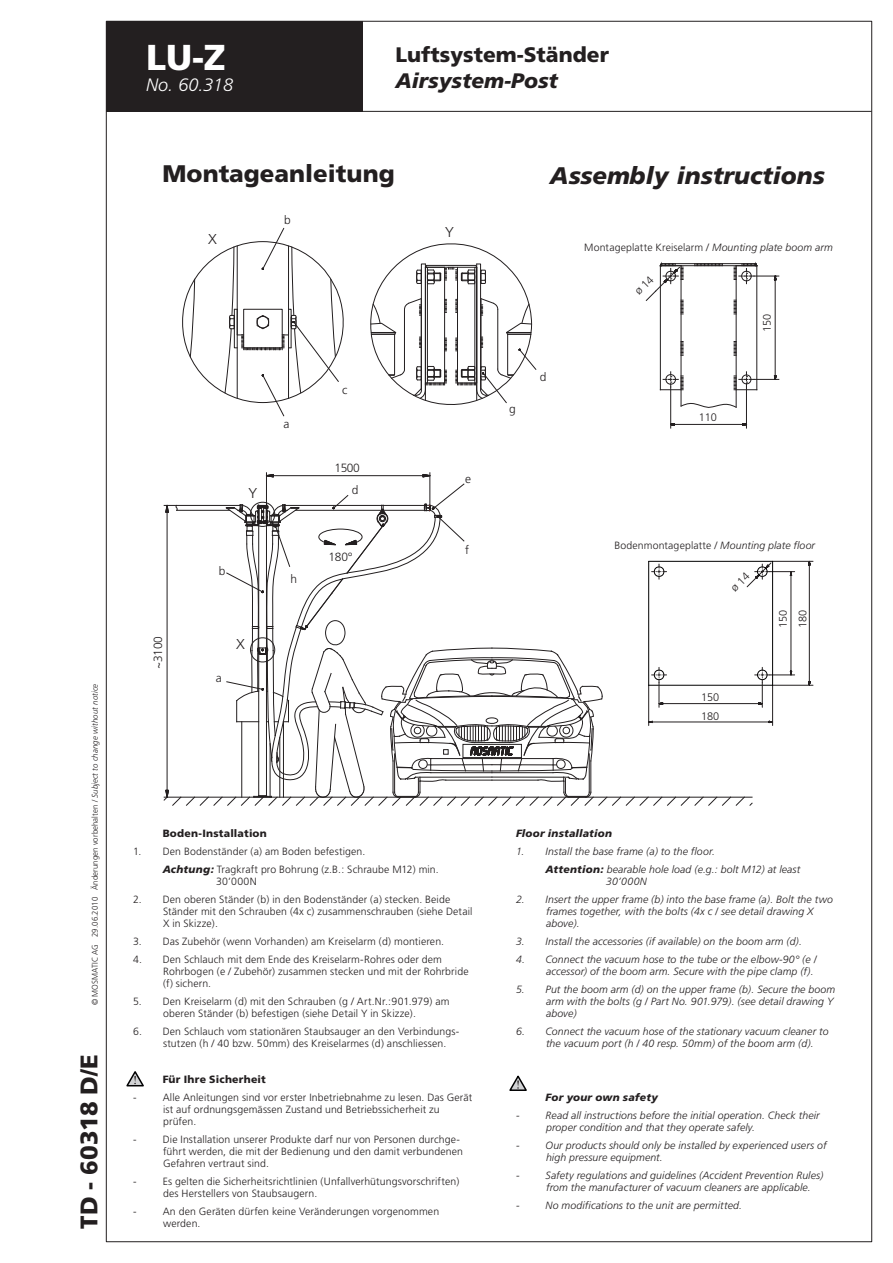
<style>
.page{position:relative;width:893px;height:1263px;background:#fff}
.page>*{position:absolute;margin:0;border:0;box-sizing:border-box;transform-origin:0 0}
.t1{font:900 36px "Frutiger";color:#fff}
.t2{font:900 24px "Frutiger";color:#231f20}
.t3{font:italic 900 24px "Frutiger";color:#231f20}
.t4{font:900 21px "Frutiger";color:#231f20}
.t5{font:italic 900 21px "Frutiger";color:#231f20}
.t6{font:italic 300 18px "Frutiger";letter-spacing:-.005em;color:#fff}
.t7{font:300 14.4px "Frutiger";color:#231f20}
.t8{font:300 12px "Frutiger";letter-spacing:-.015em;color:#231f20}
.t9{font:300 10.95px/19.8px "Frutiger";letter-spacing:-.005em;color:#231f20}
.t10{font:300 10.5px/12px "Frutiger";letter-spacing:.01em;color:#231f20}
.t11{font:italic 300 10.5px/12px "Frutiger";letter-spacing:.01em;color:#231f20}
.t12{font:900 10.5px "Frutiger";letter-spacing:.02em;color:#231f20}
.t13{font:italic 900 10.5px "Frutiger";letter-spacing:.015em;color:#231f20}
.t14{font:300 8.25px "Frutiger";letter-spacing:.015em;color:#231f20;scale:.95 1}
.s1{font-style:italic}
.s2{font-weight:900;font-style:italic}
.s3{font-weight:900}
</style>
<div class="page">
<div style="left:106px;top:21px;width:257px;height:90px;background:#231f20"></div>
<hr style="left:106px;top:111px;width:766px;height:1px;background:#231f20">
<svg style="left:509px;top:1075px;width:18px;height:16px"></svg>
<svg style="left:126px;top:1071px;width:18px;height:16px"></svg>
<svg style="left:370px;top:243px;width:166px;height:162px"></svg>
<svg style="left:182px;top:228px;width:162px;height:188px"></svg>
<hr style="left:273px;top:475px;width:150px;height:1px;background:#231f20">
<hr style="left:430px;top:473px;width:1px;height:32px;background:#231f20">
<svg style="left:267px;top:474px;width:7px;height:3px"></svg>
<svg style="left:422px;top:474px;width:9px;height:3px"></svg>
<hr style="left:266px;top:473px;width:1px;height:32px;background:#231f20">
<svg style="left:680px;top:400px;width:57px;height:8px"></svg>
<hr style="left:736px;top:266px;width:1px;height:141px;background:#231f20">
<hr style="left:756px;top:266px;width:1px;height:124px;background:#231f20">
<hr style="left:681px;top:266px;width:1px;height:140px;background:#231f20">
<hr style="left:660px;top:266px;width:1px;height:124px;background:#231f20">
<svg style="left:681px;top:341px;width:2px;height:15px"></svg>
<svg style="left:734px;top:341px;width:2px;height:15px"></svg>
<svg style="left:734px;top:300px;width:2px;height:15px"></svg>
<svg style="left:694px;top:264px;width:29px;height:1px"></svg>
<hr style="left:661px;top:263px;width:95px;height:1px;background:#231f20">
<hr style="left:681px;top:265px;width:55px;height:1px;background:#231f20">
<hr style="left:775px;top:280px;width:1px;height:96px;background:#231f20">
<hr style="left:674px;top:424px;width:72px;height:1px;background:#231f20">
<hr style="left:670px;top:387px;width:1px;height:41px;background:#231f20">
<hr style="left:746px;top:387px;width:1px;height:41px;background:#231f20">
<svg style="left:734px;top:263px;width:45px;height:21px"></svg>
<svg style="left:734px;top:372px;width:45px;height:18px"></svg>
<svg style="left:660px;top:372px;width:23px;height:18px"></svg>
<svg style="left:164px;top:483px;width:650px;height:323px"></svg>
<svg style="left:645px;top:263px;width:38px;height:52px"></svg>
<p class="t14" style="left:90px;top:1005px;width:339px;rotate:-90deg">© MOSMATIC AG 29.06.2010 Änderungen vorbehalten / <span class="s1">Subject to change without notice</span></p>
<h2 class="t2" style="left:75px;top:1228px;width:175px;rotate:-90deg">TD - 60318 D/E</h2>
<h1 class="t1" style="left:146px;top:35px;width:81px">LU-Z</h1>
<h3 class="t6" style="left:146px;top:75px;width:89px">No. 60.318</h3>
<h3 class="t4" style="left:395px;top:42px;width:215px">Luftsystem-Ständer</h3>
<h3 class="t5" style="left:395px;top:68px;width:164px">Airsystem-Post</h3>
<h2 class="t2" style="left:163px;top:159px;width:234px">Montageanleitung</h2>
<h2 class="t3" style="left:550px;top:162px;width:276px">Assembly instructions</h2>
<h3 class="t7" style="left:208px;top:230px;width:10px">X</h3>
<p class="t8" style="left:284px;top:213px;width:8px">b</p>
<p class="t8" style="left:151px;top:669px;width:35px;rotate:-90deg">~3100</p>
<h3 class="t7" style="left:249px;top:485px;width:10px">Y</h3>
<p class="t8" style="left:283px;top:417px;width:7px">a</p>
<p class="t8" style="left:219px;top:564px;width:8px">b</p>
<p class="t8" style="left:216px;top:671px;width:7px">a</p>
<h3 class="t7" style="left:236px;top:636px;width:10px">X</h3>
<p class="t8" style="left:290px;top:572px;width:8px">h</p>
<p class="t8" style="left:342px;top:383px;width:7px">c</p>
<p class="t8" style="left:334px;top:461px;width:27px">1500</p>
<p class="t8" style="left:352px;top:483px;width:8px">d</p>
<p class="t8" style="left:328px;top:550px;width:26px">180°</p>
<h3 class="t7" style="left:445px;top:223px;width:10px">Y</h3>
<p class="t8" style="left:465px;top:472px;width:7px">e</p>
<p class="t8" style="left:465px;top:543px;width:5px">f</p>
<p class="t8" style="left:509px;top:402px;width:8px">g</p>
<p class="t8" style="left:540px;top:370px;width:8px">d</p>
<p class="t10" style="left:584px;top:242px;width:250px">Montageplatte Kreiselarm / <span class="s1">Mounting plate boom arm</span></p>
<p class="t9" style="left:699px;top:408px;width:20px">110</p>
<p class="t9" style="left:757px;top:332px;width:20px;rotate:-90deg">150</p>
<p class="t10" style="left:614px;top:539px;width:202px">Bodenmontageplatte / <span class="s1">Mounting plate floor</span></p>
<p class="t9" style="left:701px;top:687px;width:20px">150<br>180</p>
<p class="t9" style="left:773px;top:627px;width:19px;rotate:-90deg">150<br>180</p>
<p class="t12" style="left:163px;top:827px;width:106px">Boden-Installation</p>
<p class="t10" style="left:163px;top:843px;width:277px;line-height:18px;text-indent:-30px">1. Den Bodenständer (a) am Boden befestigen.<br><span class="s2">Achtung:</span> Tragkraft pro Bohrung (z.B.: Schraube M12) min.</p>
<p class="t10" style="left:216px;top:876px;width:42px">30’000N</p>
<p class="t10" style="left:163px;top:894px;width:311px;text-indent:-30px">2. Den oberen Ständer (b) in den Bodenständer (a) stecken. Beide<br>Ständer mit den Schrauben (4x c) zusammenschrauben (siehe Detail<br>X in Skizze).</p>
<p class="t10" style="left:133px;top:936px;width:313px">3. Das Zubehör (wenn Vorhanden) am Kreiselarm (d) montieren.</p>
<p class="t10" style="left:163px;top:954px;width:307px;text-indent:-30px">4. Den Schlauch mit dem Ende des Kreiselarm-Rohres oder dem<br>Rohrbogen (e / Zubehör) zusammen stecken und mit der Rohrbride (f) sichern.</p>
<p class="t10" style="left:133px;top:996px;width:318px;text-align:center">5. Den Kreiselarm (d) mit den Schrauben (g / Art.Nr.:901.979) am oberen Ständer (b) befestigen (siehe Detail Y in Skizze).</p>
<p class="t10" style="left:163px;top:1026px;width:298px;text-indent:-30px">6. Den Schlauch vom stationären Staubsauger an den Verbindungs&shy;stutzen (h / 40 bzw. 50mm) des Kreiselarmes (d) anschliessen.</p>
<p class="t12" style="left:163px;top:1073px;width:105px">Für Ihre Sicherheit</p>
<p class="t10" style="left:133px;top:1092px;width:5px">-</p>
<p class="t10" style="left:163px;top:1092px;width:311px">Alle Anleitungen sind vor erster Inbetriebnahme zu lesen. Das Gerät ist auf ordnungsgemässen Zustand und Betriebssicherheit zu prüfen.</p>
<p class="t10" style="left:133px;top:1134px;width:5px">-</p>
<p class="t10" style="left:163px;top:1134px;width:302px">Die Installation unserer Produkte darf nur von Personen durchge&shy;führt werden, die mit der Bedienung und den damit verbundenen<br>Gefahren vertraut sind.</p>
<p class="t10" style="left:133px;top:1176px;width:5px">-</p>
<p class="t10" style="left:163px;top:1176px;width:298px">Es gelten die Sicherheitsrichtlinien (Unfallverhütungsvorschriften) des Herstellers von Staubsaugern.</p>
<p class="t10" style="left:133px;top:1206px;width:5px">-</p>
<p class="t10" style="left:163px;top:1206px;width:278px">An den Geräten dürfen keine Veränderungen vorgenommen werden.</p>
<p class="t13" style="left:516px;top:827px;width:97px">Floor installation</p>
<p class="t11" style="left:546px;top:843px;width:256px;line-height:18px;text-indent:-30px">1. Install the base frame (a) to the floor.<br><span class="s3">Attention:</span> bearable hole load (e.g.: bolt M12) at least</p>
<p class="t11" style="left:606px;top:876px;width:42px">30’000N</p>
<p class="t11" style="left:546px;top:894px;width:288px;text-indent:-30px">2. Insert the upper frame (b) into the base frame (a). Bolt the two frames together, with the bolts (4x c / see detail drawing X above).</p>
<p class="t11" style="left:516px;top:936px;width:288px">3. Install the accessories (if available) on the boom arm (d).</p>
<p class="t11" style="left:516px;top:954px;width:302px;text-align:right">4. Connect the vacuum hose to the tube or the elbow-90° (e / accessor) of the boom arm. Secure with the pipe clamp (f).</p>
<p class="t11" style="left:546px;top:984px;width:291px;text-indent:-30px">5. Put the boom arm (d) on the upper frame (b). Secure the boom arm with the bolts (g / Part No. 901.979). (see detail drawing Y above)</p>
<p class="t11" style="left:546px;top:1026px;width:284px;text-indent:-30px">6. Connect the vacuum hose of the stationary vacuum cleaner to the vacuum port (h / 40 resp. 50mm) of the boom arm (d).</p>
<p class="t13" style="left:546px;top:1091px;width:114px">For your own safety</p>
<p class="t11" style="left:516px;top:1110px;width:5px">-</p>
<p class="t11" style="left:546px;top:1110px;width:276px">Read all instructions before the initial operation. Check their proper condition and that they operate safely.</p>
<p class="t11" style="left:516px;top:1140px;width:5px">-</p>
<p class="t11" style="left:546px;top:1140px;width:282px">Our products should only be installed by experienced users of high pressure equipment.</p>
<p class="t11" style="left:516px;top:1170px;width:5px">-</p>
<p class="t11" style="left:546px;top:1170px;width:279px">Safety regulations and guidelines (Accident Prevention Rules) from the manufacturer of vacuum cleaners are applicable.</p>
<p class="t11" style="left:516px;top:1200px;width:5px">-</p>
<p class="t11" style="left:546px;top:1200px;width:198px">No modifications to the unit are permitted.</p>
</div>
